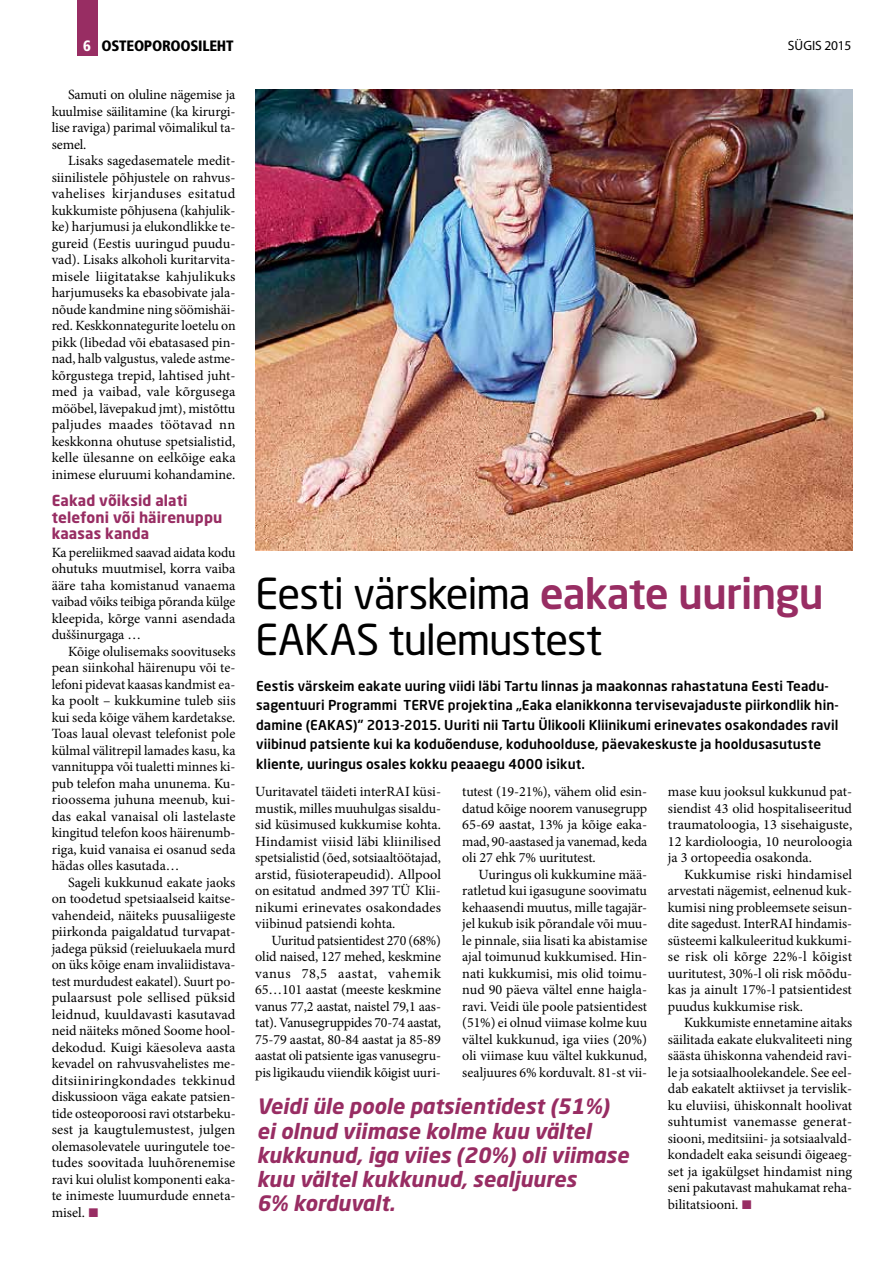
<style>
.page{position:relative;width:893px;height:1263px;background:#fff}
.page>*{position:absolute;margin:0;border:0;box-sizing:border-box;transform-origin:0 0}
.t1{font:42px/46.5px "Neo Sans Std";letter-spacing:-.025em;color:#000}
.t2{font:italic 700 21px/24.2px "Neo Sans Std";color:#982d63}
.t3{font:700 15px/16.2px "Neo Sans Std";letter-spacing:.005em;color:#982d63}
.t4{font:900 condensed 15px "Frutiger LT Pro";letter-spacing:-.02em;color:#000}
.t5{font:14.1px/16.5px "Minion Pro";letter-spacing:-.005em;color:#000;text-align:justify}
.t6{font:500 13.5px/19.5px "Neo Sans Std";letter-spacing:.005em;color:#000}
.t7{font:13.5px "Myriad Pro";color:#000}
.s1{color:#fff}
.s2{font-weight:500;color:#982d63}
</style>
<div class="page">
<div style="left:77px;top:0;width:20px;height:55px;background:#982d63"></div>
<img style="left:256px;top:89px;width:596px;height:461px">
<p class="t4" style="left:83px;top:37px;width:152px"><span class="s1">6</span> OSTEOPOROOSILEHT</p>
<p class="t7" style="left:788px;top:37px;width:65px">sügis 2015</p>
<p class="t5" style="left:52px;top:87px;width:185px;text-indent:16px">Samuti on oluline nägemise ja kuulmise säilitamine (ka kirurgi&shy;lise raviga) parimal võimalikul ta&shy;semel.</p>
<p class="t5" style="left:52px;top:153px;width:185px;text-indent:16px">Lisaks sagedasematele medit&shy;siinilistele põhjustele on rahvus&shy;vahelises kirjanduses esitatud kukkumiste põhjusena (kahjulik&shy;ke) harjumusi ja elukondlikke te&shy;gureid (Eestis uuringud puudu&shy;vad). Lisaks alkoholi kuritarvita&shy;misele liigitatakse kahjulikuks harjumuseks ka ebasobivate jala&shy;nõude kandmine ning söömishäi&shy;red. Keskkonnategurite loetelu on pikk (libedad või ebatasased pin&shy;nad, halb valgustus, valede astme&shy;kõrgustega trepid, lahtised juht&shy;med ja vaibad, vale kõrgusega mööbel, lävepakud jmt), mistõttu paljudes maades töötavad nn keskkonna ohutuse spetsialistid, kelle ülesanne on eelkõige eaka inimese eluruumi kohandamine.</p>
<p class="t3" style="left:52px;top:492px;width:172px">Eakad võiksid alati telefoni või häirenuppu kaasas kanda</p>
<p class="t5" style="left:52px;top:544px;width:185px">Ka pereliikmed saavad aidata kodu ohutuks muutmisel, korra vaiba ääre taha komistanud vanaema vaibad võiks teibiga põranda külge kleepida, kõrge vanni asendada duššinurgaga …</p>
<p class="t5" style="left:52px;top:643px;width:185px;text-indent:16px">Kõige olulisemaks soovituseks pean siinkohal häirenupu või te&shy;lefoni pidevat kaasas kandmist ea&shy;ka poolt – kukkumine tuleb siis kui seda kõige vähem kardetakse.<br>Toas laual olevast telefonist pole külmal välitrepil lamades kasu, ka vannituppa või tualetti minnes ki&shy;pub telefon maha ununema. Ku&shy;rioossema juhuna meenub, kui&shy;das eakal vanaisal oli lastelaste kingitud telefon koos häirenumb&shy;riga, kuid vanaisa ei osanud seda hädas olles kasutada…</p>
<p class="t5" style="left:52px;top:874px;width:185px;text-indent:16px">Sageli kukkunud eakate jaoks on toodetud spetsiaalseid kaitse&shy;vahendeid, näiteks puusaliigeste piirkonda paigaldatud turvapat&shy;jadega püksid (reieluukaela murd on üks kõige enam invaliidistava&shy;test murdudest eakatel). Suurt po&shy;pulaarsust pole sellised püksid leidnud, kuuldavasti kasutavad neid näiteks mõned Soome hool&shy;dekodud. Kuigi käesoleva aasta kevadel on rahvusvahelistes me&shy;ditsiiniringkondades tekkinud diskussioon väga eakate patsien&shy;tide osteoporoosi ravi otstarbeku&shy;sest ja kaugtulemustest, julgen olemasolevatele uuringutele toe&shy;tudes soovitada luuhõrenemise ravi kui olulist komponenti eaka&shy;te inimeste luumurdude enneta&shy;misel.</p>
<h1 class="t1" style="left:255px;top:569px;width:570px">Eesti värskeima <span class="s2">eakate uuringu<br></span>EAKAS tulemustest</h1>
<p class="t6" style="left:256px;top:676px;width:584px">Eestis värskeim eakate uuring viidi läbi Tartu linnas ja maakonnas rahastatuna Eesti Teadu&shy;sagentuuri Programmi TERVE projektina „Eaka elanikkonna tervisevajaduste piirkondlik hin&shy;damine (EAKAS)” 2013-2015. Uuriti nii Tartu Ülikooli Kliinikumi erinevates osakondades ravil viibinud patsiente kui ka koduõenduse, koduhoolduse, päevakeskuste ja hooldusasutuste kliente, uuringus osales kokku peaaegu 4000 isikut.</p>
<p class="t5" style="left:255px;top:783px;width:187px">Uuritavatel täideti interRAI küsi&shy;mustik, milles muuhulgas sisaldu&shy;sid küsimused kukkumise kohta.<br>Hindamist viisid läbi kliinilised spetsialistid (õed, sotsiaaltöötajad, arstid, füsioterapeudid). Allpool on esitatud andmed 397 TÜ Klii&shy;nikumi erinevates osakondades viibinud patsiendi kohta.</p>
<p class="t5" style="left:255px;top:932px;width:187px;text-indent:16px">Uuritud patsientidest 270 (68%) olid naised, 127 mehed, keskmine vanus 78,5 aastat, vahemik 65…101 aastat (meeste keskmine vanus 77,2 aastat, naistel 79,1 aas&shy;tat). Vanusegruppides 70-74 aastat, 75-79 aastat, 80-84 aastat ja 85-89 aastat oli patsiente igas vanusegru&shy;pis ligikaudu viiendik kõigist uuri-</p>
<p class="t5" style="left:668px;top:783px;width:186px">mase kuu jooksul kukkunud pat&shy;siendist 43 olid hospitaliseeritud traumatoloogia, 13 sisehaiguste, 12 kardioloogia, 10 neuroloogia ja 3 ortopeedia osakonda.</p>
<p class="t5" style="left:668px;top:866px;width:186px;text-indent:16px">Kukkumise riski hindamisel arvestati nägemist, eelnenud kuk&shy;kumisi ning probleemsete seisun&shy;dite sagedust. InterRAI hindamis&shy;süsteemi kalkuleeritud kukkumi&shy;se risk oli kõrge 22%-l kõigist uuritutest, 30%-l oli risk mõõdu&shy;kas ja ainult 17%-l patsientidest puudus kukkumise risk.</p>
<p class="t5" style="left:668px;top:1014px;width:186px;text-indent:16px">Kukkumiste ennetamine aitaks säilitada eakate elukvaliteeti ning säästa ühiskonna vahendeid ravi&shy;le ja sotsiaalhoolekandele. See eel&shy;dab eakatelt aktiivset ja tervislik&shy;ku eluviisi, ühiskonnalt hoolivat suhtumist vanemasse generat&shy;siooni, meditsiini- ja sotsiaalvald&shy;kondadelt eaka seisundi õigeaeg&shy;set ja igakülgset hindamist ning seni pakutavast mahukamat reha&shy;bilitatsiooni.</p>
<p class="t5" style="left:462px;top:783px;width:187px">tutest (19-21%), vähem olid esin&shy;datud kõige noorem vanusegrupp 65-69 aastat, 13% ja kõige eaka&shy;mad, 90-aastased ja vanemad, keda oli 27 ehk 7% uuritutest.</p>
<p class="t5" style="left:462px;top:866px;width:187px;text-indent:16px">Uuringus oli kukkumine mää&shy;ratletud kui igasugune soovimatu kehaasendi muutus, mille tagajär&shy;jel kukub isik põrandale või muu&shy;le pinnale, siia lisati ka abistamise ajal toimunud kukkumised. Hin&shy;nati kukkumisi, mis olid toimu&shy;nud 90 päeva vältel enne haigla&shy;ravi. Veidi üle poole patsientidest (51%) ei olnud viimase kolme kuu vältel kukkunud, iga viies (20%) oli viimase kuu vältel kukkunud, sealjuures 6% korduvalt. 81-st vii-</p>
<h2 class="t2" style="left:257px;top:1094px;width:373px">Veidi üle poole patsientidest (51%) ei olnud viimase kolme kuu vältel kukkunud, iga viies (20%) oli viimase kuu vältel kukkunud, sealjuures<br>6% korduvalt.</h2>
</div>
